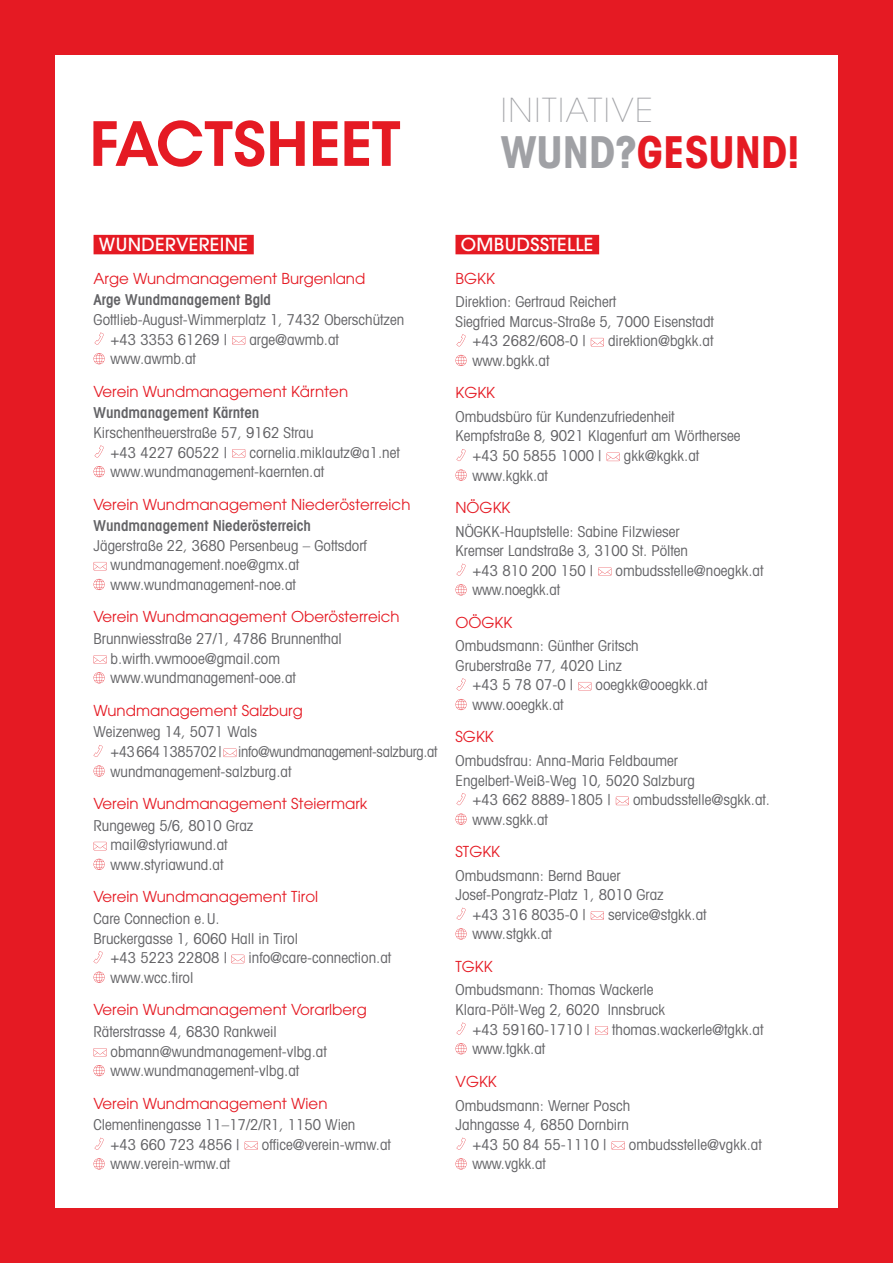
<style>
.page{position:relative;width:893px;height:1263px;background:#e51a23}
.page>*{position:absolute;margin:0;border:0;box-sizing:border-box;transform-origin:0 0}
.t1{font:600 60.3px "ITC Avant Garde Std";color:#e51a23}
.t2{font:700 condensed 43.05px "ITC Avant Garde Std";color:#e51a23}
.t3{font:200 32.85px "Avant Garde";letter-spacing:.05em;color:#a0a1a5}
.t4{font:500 18px "Avant Garde";letter-spacing:.02em;color:#fff}
.t5{font:condensed 15px/19.6px "Avant Garde";color:#636366}
.t6{font:15px "Avant Garde";color:#e51a23}
.t7{font:condensed 15px/19.6px "Avant Garde";letter-spacing:-.02em;color:#636366}
.t8{font:600 condensed 15px "Avant Garde";color:#636366}
.s1{color:#a0a1a5}
</style>
<div class="page">
<div style="left:55px;top:55px;width:783px;height:1153px;background:#fff"></div>
<div style="left:94px;top:235px;width:160px;height:19px;background:#e51a23"></div>
<svg style="left:95px;top:332px;width:9px;height:13px"></svg>
<svg style="left:232px;top:336px;width:13px;height:9px"></svg>
<svg style="left:94px;top:353px;width:11px;height:11px"></svg>
<svg style="left:95px;top:445px;width:9px;height:13px"></svg>
<svg style="left:232px;top:449px;width:13px;height:8px"></svg>
<svg style="left:94px;top:466px;width:11px;height:11px"></svg>
<svg style="left:94px;top:562px;width:13px;height:8px"></svg>
<svg style="left:94px;top:579px;width:11px;height:11px"></svg>
<svg style="left:94px;top:655px;width:13px;height:9px"></svg>
<svg style="left:94px;top:672px;width:11px;height:11px"></svg>
<svg style="left:94px;top:745px;width:9px;height:12px"></svg>
<svg style="left:223px;top:748px;width:13px;height:9px"></svg>
<svg style="left:94px;top:765px;width:11px;height:12px"></svg>
<svg style="left:94px;top:842px;width:13px;height:8px"></svg>
<svg style="left:94px;top:859px;width:11px;height:11px"></svg>
<svg style="left:94px;top:951px;width:9px;height:12px"></svg>
<svg style="left:231px;top:955px;width:13px;height:8px"></svg>
<svg style="left:94px;top:972px;width:11px;height:11px"></svg>
<svg style="left:94px;top:1048px;width:13px;height:8px"></svg>
<svg style="left:94px;top:1065px;width:11px;height:11px"></svg>
<svg style="left:95px;top:1138px;width:9px;height:12px"></svg>
<svg style="left:245px;top:1141px;width:13px;height:9px"></svg>
<svg style="left:94px;top:1158px;width:11px;height:11px"></svg>
<div style="left:455px;top:235px;width:144px;height:19px;background:#e51a23"></div>
<svg style="left:456px;top:334px;width:10px;height:12px"></svg>
<svg style="left:591px;top:338px;width:13px;height:8px"></svg>
<svg style="left:455px;top:355px;width:12px;height:11px"></svg>
<svg style="left:456px;top:449px;width:10px;height:12px"></svg>
<svg style="left:607px;top:453px;width:13px;height:8px"></svg>
<svg style="left:455px;top:470px;width:12px;height:11px"></svg>
<svg style="left:456px;top:564px;width:10px;height:12px"></svg>
<svg style="left:598px;top:567px;width:13px;height:9px"></svg>
<svg style="left:455px;top:584px;width:12px;height:11px"></svg>
<svg style="left:456px;top:678px;width:10px;height:12px"></svg>
<svg style="left:578px;top:682px;width:13px;height:8px"></svg>
<svg style="left:455px;top:699px;width:12px;height:11px"></svg>
<svg style="left:456px;top:793px;width:10px;height:12px"></svg>
<svg style="left:616px;top:797px;width:13px;height:8px"></svg>
<svg style="left:455px;top:814px;width:12px;height:11px"></svg>
<svg style="left:456px;top:908px;width:10px;height:12px"></svg>
<svg style="left:591px;top:911px;width:13px;height:9px"></svg>
<svg style="left:455px;top:928px;width:12px;height:11px"></svg>
<svg style="left:456px;top:1022px;width:10px;height:13px"></svg>
<svg style="left:595px;top:1026px;width:13px;height:9px"></svg>
<svg style="left:455px;top:1043px;width:12px;height:11px"></svg>
<svg style="left:456px;top:1138px;width:10px;height:12px"></svg>
<svg style="left:612px;top:1141px;width:13px;height:9px"></svg>
<svg style="left:455px;top:1158px;width:12px;height:11px"></svg>
<h1 class="t1" style="left:89px;top:106px;width:313px">FACTSHEET</h1>
<h3 class="t3" style="left:501px;top:91px;width:154px">INITIATIVE</h3>
<h2 class="t2" style="left:501px;top:124px;width:300px"><span class="s1">WUND?</span>GESUND!</h2>
<p class="t4" style="left:99px;top:234px;width:151px">WUNDERVEREINE</p>
<p class="t6" style="left:94px;top:269px;width:273px">Arge Wundmanagement Burgenland</p>
<p class="t8" style="left:94px;top:291px;width:179px">Arge Wundmanagement Bgld</p>
<p class="t5" style="left:111px;top:309px;width:295px;text-indent:-17px">Gottlieb-August-Wimmerplatz 1, 7432 Oberschützen +43 3353 61269 |</p>
<p class="t5" style="left:249px;top:329px;width:91px">arge@awmb.at</p>
<p class="t5" style="left:111px;top:349px;width:87px">www.awmb.at</p>
<p class="t6" style="left:94px;top:382px;width:256px">Verein Wundmanagement Kärnten</p>
<p class="t8" style="left:94px;top:404px;width:167px">Wundmanagement Kärnten</p>
<p class="t5" style="left:111px;top:422px;width:205px;text-indent:-17px">Kirschentheuerstraße 57, 9162 Strau +43 4227 60522 |</p>
<p class="t5" style="left:111px;top:442px;width:291px;text-indent:139px">cornelia.miklautz@a1.net www.wundmanagement-kaernten.at</p>
<p class="t6" style="left:94px;top:495px;width:318px">Verein Wundmanagement Niederösterreich</p>
<p class="t8" style="left:94px;top:517px;width:219px">Wundmanagement Niederösterreich</p>
<p class="t5" style="left:111px;top:535px;width:258px;text-indent:-17px">Jägerstraße 22, 3680 Persenbeug – Gottsdorf wundmanagement.noe@gmx.at www.wundmanagement-noe.at</p>
<p class="t6" style="left:94px;top:608px;width:308px">Verein Wundmanagement Oberösterreich</p>
<p class="t5" style="left:111px;top:629px;width:233px;text-indent:-17px">Brunnwiesstraße 27/1, 4786 Brunnenthal b.wirth.vwmooe@gmail.com www.wundmanagement-ooe.at</p>
<p class="t6" style="left:94px;top:701px;width:211px">Wundmanagement Salzburg</p>
<p class="t7" style="left:111px;top:722px;width:328px;text-indent:-17px">Weizenweg 14, 5071 Wals<br>+43 664 1385702 | info@wundmanagement-salzburg.at wundmanagement-salzburg.at</p>
<p class="t6" style="left:94px;top:795px;width:275px">Verein Wundmanagement Steiermark</p>
<p class="t5" style="left:111px;top:815px;width:145px;text-indent:-17px">Rungeweg 5/6, 8010 Graz mail@styriawund.at www.styriawund.at</p>
<p class="t6" style="left:94px;top:888px;width:226px">Verein Wundmanagement Tirol</p>
<p class="t5" style="left:94px;top:908px;width:128px">Care Connection e.U.</p>
<p class="t5" style="left:94px;top:928px;width:206px">Bruckergasse 1, 6060 Hall in Tirol</p>
<p class="t5" style="left:111px;top:948px;width:118px">+43 5223 22808 |</p>
<p class="t5" style="left:249px;top:948px;width:144px">info@care-connection.at</p>
<p class="t5" style="left:111px;top:967px;width:84px">www.wcc.tirol</p>
<p class="t6" style="left:94px;top:1001px;width:275px">Verein Wundmanagement Vorarlberg</p>
<p class="t5" style="left:111px;top:1021px;width:218px;text-indent:-17px">Räterstrasse 4, 6830 Rankweil obmann@wundmanagement-vlbg.at www.wundmanagement-vlbg.at</p>
<p class="t6" style="left:94px;top:1094px;width:235px">Verein Wundmanagement Wien</p>
<p class="t5" style="left:111px;top:1115px;width:246px;text-indent:-17px">Clementinengasse 11–17/2/R1, 1150 Wien +43 660 723 4856 |</p>
<p class="t5" style="left:262px;top:1134px;width:130px">office@verein-wmw.at</p>
<p class="t5" style="left:111px;top:1154px;width:121px">www.verein-wmw.at</p>
<p class="t4" style="left:461px;top:234px;width:134px">OMBUDSSTELLE</p>
<p class="t6" style="left:455px;top:269px;width:41px">BGKK</p>
<p class="t5" style="left:455px;top:292px;width:162px">Direktion: Gertraud Reichert</p>
<p class="t5" style="left:455px;top:311px;width:260px">Siegfried Marcus-Straße 5, 7000 Eisenstadt</p>
<p class="t5" style="left:472px;top:331px;width:115px">+43 2682/608-0 |</p>
<p class="t5" style="left:608px;top:331px;width:107px">direktion@bgkk.at</p>
<p class="t5" style="left:472px;top:350px;width:78px">www.bgkk.at</p>
<p class="t6" style="left:455px;top:384px;width:41px">KGKK</p>
<p class="t5" style="left:455px;top:406px;width:221px">Ombudsbüro für Kundenzufriedenheit</p>
<p class="t5" style="left:455px;top:426px;width:287px">Kempfstraße 8, 9021 Klagenfurt am Wörthersee</p>
<p class="t5" style="left:472px;top:445px;width:131px">+43 50 5855 1000 |</p>
<p class="t5" style="left:624px;top:445px;width:77px">gkk@kgkk.at</p>
<p class="t5" style="left:472px;top:465px;width:77px">www.kgkk.at</p>
<p class="t6" style="left:455px;top:499px;width:56px">NÖGKK</p>
<p class="t5" style="left:455px;top:521px;width:226px">NÖGKK-Hauptstelle: Sabine Filzwieser</p>
<p class="t5" style="left:455px;top:541px;width:234px">Kremser Landstraße 3, 3100 St. Pölten</p>
<p class="t5" style="left:472px;top:560px;width:122px">+43 810 200 150 |</p>
<p class="t5" style="left:615px;top:560px;width:149px">ombudsstelle@noegkk.at</p>
<p class="t5" style="left:472px;top:580px;width:89px">www.noegkk.at</p>
<p class="t6" style="left:455px;top:613px;width:58px">OÖGKK</p>
<p class="t5" style="left:455px;top:636px;width:185px">Ombudsmann: Günther Gritsch</p>
<p class="t5" style="left:455px;top:655px;width:168px">Gruberstraße 77, 4020 Linz</p>
<p class="t5" style="left:472px;top:675px;width:102px">+43 5 78 07-0 |</p>
<p class="t5" style="left:595px;top:675px;width:113px">ooegkk@ooegkk.at</p>
<p class="t5" style="left:472px;top:694px;width:93px">www.ooegkk.at</p>
<p class="t6" style="left:455px;top:728px;width:40px">SGKK</p>
<p class="t5" style="left:455px;top:750px;width:224px">Ombudsfrau: Anna-Maria Feldbaumer</p>
<p class="t5" style="left:455px;top:770px;width:241px">Engelbert-Weiß-Weg 10, 5020 Salzburg</p>
<p class="t5" style="left:472px;top:790px;width:140px">+43 662 8889-1805 |</p>
<p class="t5" style="left:633px;top:790px;width:138px">ombudsstelle@sgkk.at.</p>
<p class="t5" style="left:472px;top:809px;width:77px">www.sgkk.at</p>
<p class="t6" style="left:455px;top:843px;width:46px">STGKK</p>
<p class="t5" style="left:455px;top:865px;width:167px">Ombudsmann: Bernd Bauer</p>
<p class="t5" style="left:455px;top:885px;width:210px">Josef-Pongratz-Platz 1, 8010 Graz</p>
<p class="t5" style="left:472px;top:904px;width:115px">+43 316 8035-0 |</p>
<p class="t5" style="left:608px;top:904px;width:100px">service@stgkk.at</p>
<p class="t5" style="left:472px;top:924px;width:81px">www.stgkk.at</p>
<p class="t6" style="left:455px;top:957px;width:39px">TGKK</p>
<p class="t5" style="left:455px;top:980px;width:200px">Ombudsmann: Thomas Wackerle</p>
<p class="t5" style="left:455px;top:999px;width:211px">Klara-Pölt-Weg 2, 6020 Innsbruck</p>
<p class="t5" style="left:472px;top:1019px;width:119px">+43 59160-1710 |</p>
<p class="t5" style="left:612px;top:1019px;width:153px">thomas.wackerle@tgkk.at</p>
<p class="t5" style="left:472px;top:1039px;width:74px">www.tgkk.at</p>
<p class="t6" style="left:455px;top:1072px;width:43px">VGKK</p>
<p class="t5" style="left:455px;top:1095px;width:176px;text-align:center">Ombudsmann: Werner Posch<br>Jahngasse 4, 6850 Dornbirn +43 50 84 55-1110 |</p>
<p class="t5" style="left:629px;top:1134px;width:134px">ombudsstelle@vgkk.at</p>
<p class="t5" style="left:472px;top:1154px;width:75px">www.vgkk.at</p>
</div>
